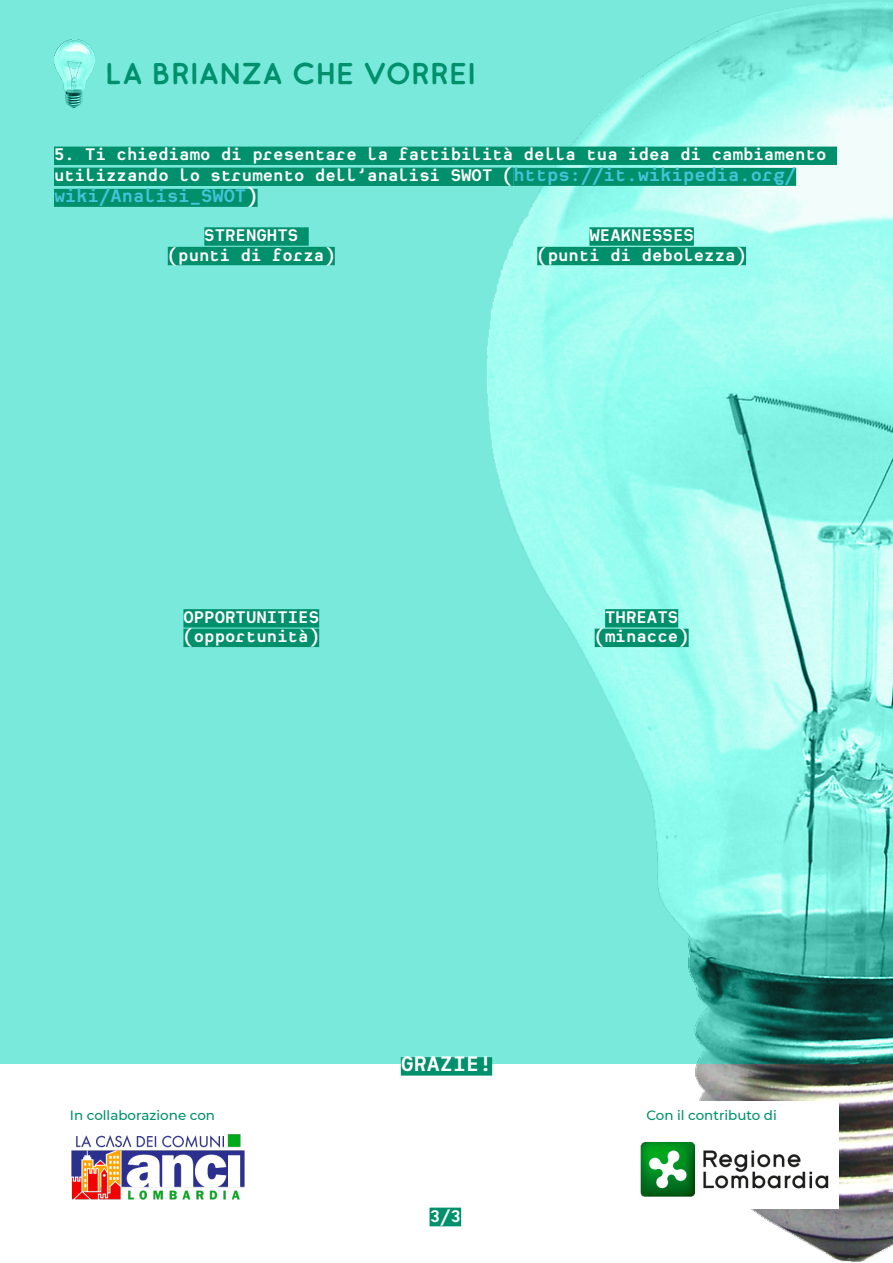
<style>
.page{position:relative;width:893px;height:1263px;background:#fff}
.page>*{position:absolute;margin:0;border:0;box-sizing:border-box;transform-origin:0 0}
.t1{font:30px "Buckwheat TC Sans";color:#00906c}
.t2{font:700 22.5px "Heimat Mono";color:#fff}
.t3{font:700 19.5px "Heimat Mono";color:#44c4d8}
.t4{font:700 18px/19.5px "Heimat Mono";color:#fff;text-align:center}
.t5{font:500 13.5px "Montserrat";color:#00906c}
.s1{font-size:19.5px;color:#44c4d8}
.s2{color:#fff}
</style>
<div class="page">
<div style="left:0;top:0;width:893px;height:1063px;background:#79e9dc"></div>
<img style="left:485px;top:2px;width:408px;height:1260px">
<img style="left:54px;top:39px;width:41px;height:68px">
<div style="left:54px;top:147px;width:783px;height:18px;background:#00906c"></div>
<div style="left:54px;top:168px;width:459px;height:18px;background:#00906c"></div>
<div style="left:513px;top:168px;width:283px;height:18px;background:#00906c"></div>
<div style="left:54px;top:189px;width:204px;height:18px;background:#00906c"></div>
<div style="left:204px;top:227px;width:105px;height:19px;background:#00906c"></div>
<div style="left:168px;top:247px;width:167px;height:18px;background:#00906c"></div>
<div style="left:183px;top:609px;width:136px;height:18px;background:#00906c"></div>
<div style="left:183px;top:629px;width:136px;height:18px;background:#00906c"></div>
<div style="left:589px;top:227px;width:105px;height:19px;background:#00906c"></div>
<div style="left:537px;top:247px;width:209px;height:18px;background:#00906c"></div>
<div style="left:605px;top:609px;width:73px;height:18px;background:#00906c"></div>
<div style="left:595px;top:629px;width:94px;height:18px;background:#00906c"></div>
<div style="left:401px;top:1057px;width:91px;height:18px;background:#00906c"></div>
<div style="left:430px;top:1208px;width:31px;height:18px;background:#00906c"></div>
<img style="left:71px;top:1134px;width:174px;height:66px">
<div style="left:622px;top:1101px;width:217px;height:29px;background:#fff"></div>
<div style="left:642px;top:1128px;width:197px;height:81px;background:#fff"></div>
<img style="left:636px;top:1130px;width:197px;height:91px">
<h1 class="t1" style="left:105px;top:54px;width:372px">LA BRIANZA CHE VORREI</h1>
<p class="t4" style="left:54px;top:143px;width:774px;line-height:21px;text-align:left">5. Ti chiediamo di presentare la fattibilità della tua idea di cambiamento utilizzando lo strumento dell’analisi SWOT (<span class="s1">https://it.wikipedia.org/</span></p>
<p class="t3" style="left:54px;top:183px;width:205px">wiki/Analisi_SWOT<span class="s2">)</span></p>
<p class="t4" style="left:168px;top:225px;width:169px">STRENGHTS<br>(punti di forza)</p>
<p class="t4" style="left:537px;top:225px;width:210px">WEAKNESSES<br>(punti di debolezza)</p>
<p class="t4" style="left:183px;top:607px;width:137px;text-align:left">OPPORTUNITIES (opportunità)</p>
<p class="t4" style="left:595px;top:607px;width:95px">THREATS (minacce)</p>
<p class="t2" style="left:401px;top:1049px;width:93px">GRAZIE!</p>
<p class="t5" style="left:70px;top:1106px;width:147px">In collaborazione con</p>
<p class="t5" style="left:646px;top:1106px;width:132px">Con il contributo di</p>
<p class="t4" style="left:430px;top:1205px;width:33px">3/3</p>
</div>
